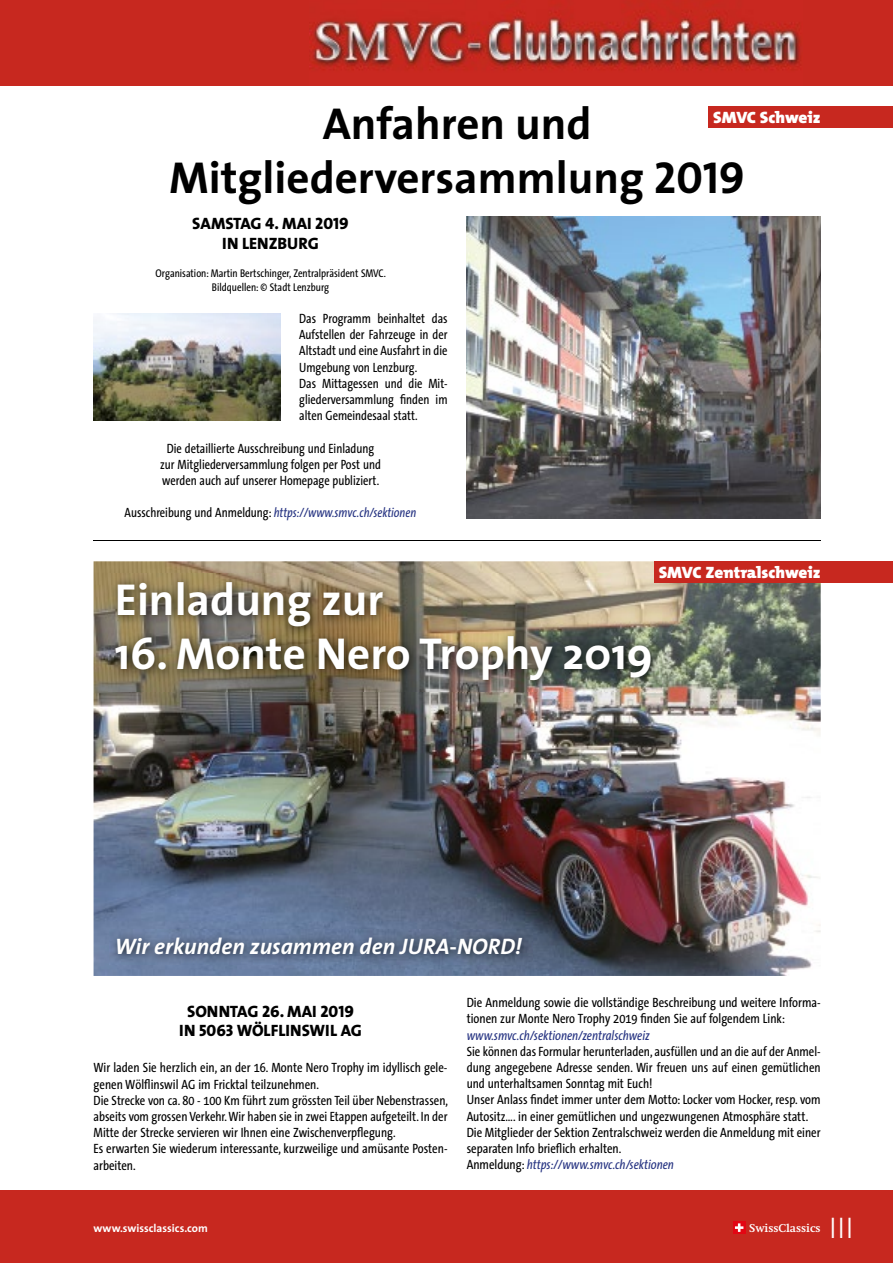
<style>
.page{position:relative;width:893px;height:1263px;background:#fff}
.page>*{position:absolute;margin:0;border:0;box-sizing:border-box;transform-origin:0 0}
.t1{font:700 45px/54px "The Sans";color:#000;text-align:center}
.t2{font:700 45px "The Sans";color:#fff}
.t3{font:30px "The Sans Light Caps";color:#fff}
.t4{font:italic 700 22.5px "The Sans";color:#fff}
.t5{font:16.5px/19.8px "The Sans Extra Bold Caps";color:#000;text-align:center}
.t6{font:900 16.5px "The Mix";color:#fff;scale:1.04 1}
.t7{font:13.5px/16.2px "The Sans Condensed";color:#000}
.t8{font:italic 13.5px "The Sans Condensed";color:#283583}
.t9{font:11.25px/13.5px "The Sans Condensed";color:#000;text-align:center}
.t10{font:700 11.25px "The Sans";color:#fff}
.t11{font:700 11.25px "Swift";color:#fff}
.s1{font-family:"The Sans Bold Caps";font-weight:400}
.s2{font-style:normal;color:#000}
.s3{font-style:italic;color:#283583}
</style>
<div class="page">
<div style="left:0;top:0;width:893px;height:85px;background:#c7281f"></div>
<img style="left:309px;top:17px;width:492px;height:51px">
<div style="left:0;top:1191px;width:893px;height:72px;background:#c7281f"></div>
<div style="left:733px;top:1221px;width:12px;height:13px;background:#e30613"></div>
<svg style="left:735px;top:1223px;width:8px;height:9px"></svg>
<img style="left:94px;top:561px;width:727px;height:415px">
<img style="left:108px;top:574px;width:553px;height:117px">
<img style="left:110px;top:929px;width:422px;height:36px">
<div style="left:655px;top:561px;width:238px;height:22px;background:#c7281f"></div>
<img style="left:467px;top:217px;width:354px;height:302px">
<img style="left:94px;top:314px;width:186px;height:107px">
<div style="left:708px;top:106px;width:185px;height:22px;background:#c7281f"></div>
<hr style="left:94px;top:540px;width:727px;height:1px;background:#000">
<h1 class="t1" style="left:169px;top:96px;width:577px">Anfahren und<br>Mitgliederversammlung <span class="s1">2019</span></h1>
<p class="t6" style="left:713px;top:103px;width:105px">SMVC Schweiz</p>
<p class="t5" style="left:192px;top:213px;width:158px">SAMSTAG 4. MAI 2019<br>IN LENZBURG</p>
<p class="t9" style="left:156px;top:267px;width:232px">Organisation: Martin Bertschinger, Zentralpräsident SMVC.<br>Bildquellen: © Stadt Lenzburg</p>
<p class="t7" style="left:299px;top:311px;width:150px">Das Programm beinhaltet das<br>Aufstellen der Fahrzeuge in der<br>Altstadt und eine Ausfahrt in die<br>Umgebung von Lenzburg.<br>Das Mittagessen und die Mit&shy;gliederversammlung finden im alten Gemeindesaal statt.</p>
<p class="t7" style="left:160px;top:440px;width:222px;text-align:center">Die detaillierte Ausschreibung und Einladung zur Mitgliederversammlung folgen per Post und werden auch auf unserer Homepage publiziert.</p>
<p class="t8" style="left:125px;top:505px;width:293px"><span class="s2">Ausschreibung und Anmeldung:</span> https://www.smvc.ch/sektionen</p>
<h1 class="t2" style="left:115px;top:562px;width:270px">Einladung zur</h1>
<h1 class="t2" style="left:115px;top:616px;width:540px">16. Monte Nero Trophy 2019</h1>
<p class="t6" style="left:659px;top:558px;width:157px">SMVC Zentralschweiz</p>
<h3 class="t4" style="left:115px;top:927px;width:408px">Wir erkunden zusammen den JURA-NORD!</h3>
<p class="t5" style="left:179px;top:1001px;width:184px">SONNTAG 26. MAI 2019<br>IN 5063 WÖLFLINSWIL AG</p>
<p class="t7" style="left:94px;top:1060px;width:356px">Wir laden Sie herzlich ein, an der 16. Monte Nero Trophy im idyllisch gele&shy;genen Wölflinswil AG im Fricktal teilzunehmen.<br>Die Strecke von ca. 80 - 100 Km führt zum grössten Teil über Nebenstrassen, abseits vom grossen Verkehr. Wir haben sie in zwei Etappen aufgeteilt. In der Mitte der Strecke servieren wir Ihnen eine Zwischenverpflegung.<br>Es erwarten Sie wiederum interessante, kurzweilige und amüsante Posten&shy;arbeiten.</p>
<p class="t7" style="left:467px;top:995px;width:355px">Die Anmeldung sowie die vollständige Beschreibung und weitere Informa&shy;tionen zur Monte Nero Trophy 2019 finden Sie auf folgendem Link:</p>
<p class="t8" style="left:467px;top:1028px;width:185px">www.smvc.ch/sektionen/zentralschweiz</p>
<p class="t7" style="left:467px;top:1043px;width:355px">Sie können das Formular herunterladen, ausfüllen und an die auf der Anmel&shy;dung angegebene Adresse senden. Wir freuen uns auf einen gemütlichen und unterhaltsamen Sonntag mit Euch!<br>Unser Anlass findet immer unter dem Motto: Locker vom Hocker, resp. vom Autositz…. in einer gemütlichen und ungezwungenen Atmosphäre statt.<br>Die Mitglieder der Sektion Zentralschweiz werden die Anmeldung mit einer separaten Info brieflich erhalten.<br>Anmeldung: <span class="s3">https://www.smvc.ch/sektionen</span></p>
<p class="t10" style="left:94px;top:1219px;width:116px">www.swissclassics.com</p>
<p class="t11" style="left:749px;top:1221px;width:73px">SwissClassics</p>
<h2 class="t3" style="left:829px;top:1203px;width:26px">III</h2>
</div>
